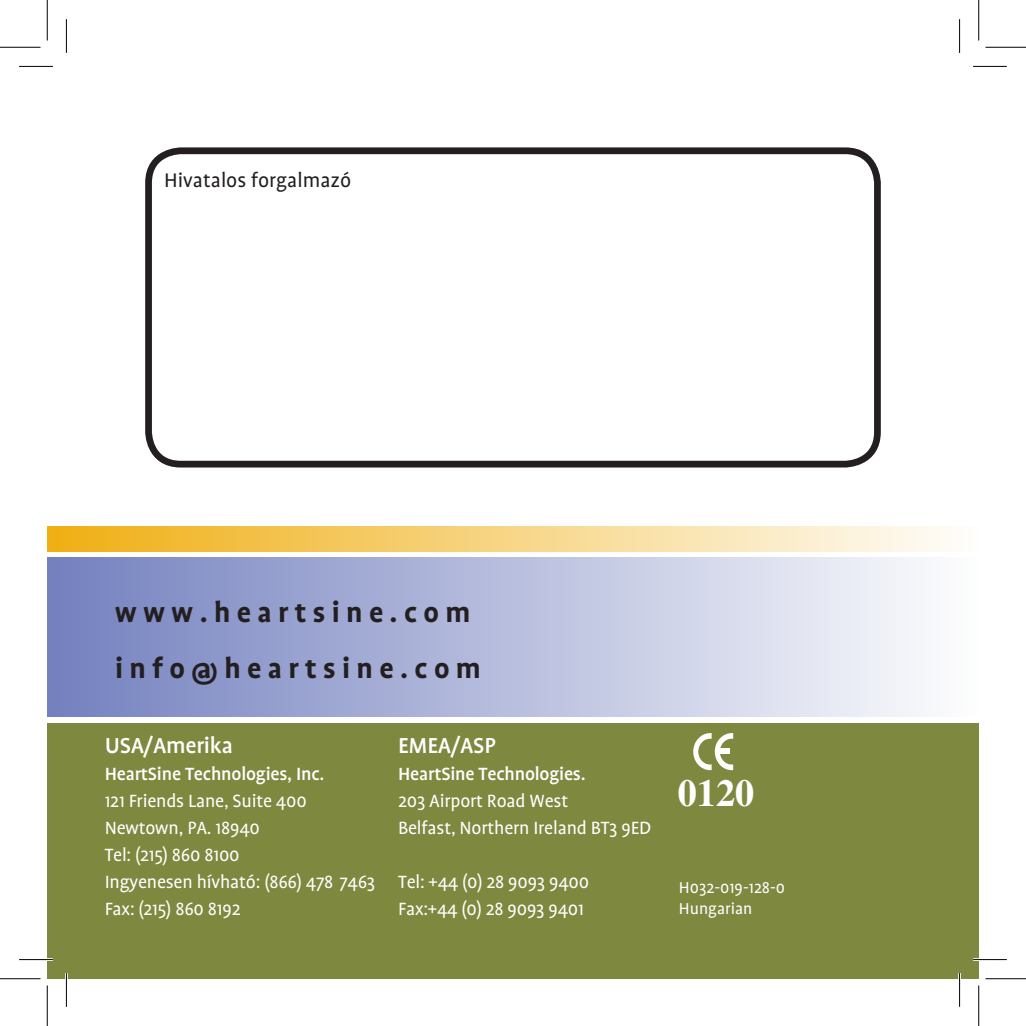
<style>
.page{position:relative;width:1026px;height:1026px;background:#fff}
.page>*{position:absolute;margin:0;border:0;box-sizing:border-box;transform-origin:0 0}
.t1{font:700 38.25px "Times";color:#fff}
.t2{font:700 31.5px/56.2px "Profile OT";letter-spacing:.2em;color:#231f20}
.t3{font:500 24.75px "Profile OT";letter-spacing:-.01em;color:#fff}
.t4{font:22.5px "Profile OT";color:#231f20}
.t5{font:20.25px/27px "Profile OT";letter-spacing:-.01em;color:#fff}
.t6{font:500 20.25px "Profile OT";letter-spacing:-.01em;color:#fff}
.t7{font:18px/20.9px "Profile OT";color:#fff}
</style>
<div class="page">
<div style="left:47px;top:557px;width:931px;height:160px;background:linear-gradient(to right,#7380bf,#fdfdfe)"></div>
<div style="left:47px;top:723px;width:931px;height:255px;background:#7e883e"></div>
<div style="left:47px;top:526px;width:931px;height:25px;background:linear-gradient(to right,#f0ae12,#fefefc)"></div>
<div style="left:145px;top:147px;width:736px;height:320px;border:7px solid #231f20;border-radius:32px"></div>
<svg style="left:693px;top:733px;width:40px;height:37px"></svg>
<div style="left:718px;top:748px;width:12px;height:6px;background:#fff"></div>
<hr style="left:19px;top:958px;width:34px;height:3px;background:#fff">
<hr style="left:973px;top:958px;width:34px;height:3px;background:#fff">
<hr style="left:65px;top:973px;width:3px;height:34px;background:#fff">
<hr style="left:958px;top:973px;width:3px;height:34px;background:#fff">
<hr style="left:19px;top:66px;width:34px;height:1px;background:#000">
<hr style="left:973px;top:66px;width:34px;height:1px;background:#000">
<hr style="left:19px;top:959px;width:34px;height:1px;background:#000">
<hr style="left:973px;top:959px;width:34px;height:1px;background:#000">
<hr style="left:66px;top:19px;width:1px;height:34px;background:#000">
<hr style="left:66px;top:973px;width:1px;height:34px;background:#000">
<hr style="left:959px;top:19px;width:1px;height:34px;background:#000">
<hr style="left:959px;top:973px;width:1px;height:34px;background:#000">
<hr style="left:0;top:47px;width:40px;height:1px;background:#000">
<hr style="left:985px;top:47px;width:41px;height:1px;background:#000">
<hr style="left:0;top:978px;width:40px;height:1px;background:#000">
<hr style="left:985px;top:978px;width:41px;height:1px;background:#000">
<hr style="left:47px;top:0;width:1px;height:40px;background:#000">
<hr style="left:47px;top:985px;width:1px;height:41px;background:#000">
<hr style="left:978px;top:0;width:1px;height:40px;background:#000">
<hr style="left:978px;top:985px;width:1px;height:41px;background:#000">
<p class="t4" style="left:164px;top:168px;width:189px">Hivatalos forgalmazó</p>
<h2 class="t2" style="left:115px;top:584px;width:367px">www.heartsine.com info@heartsine.com</h2>
<p class="t3" style="left:105px;top:731px;width:130px">USA/Amerika</p>
<p class="t6" style="left:105px;top:762px;width:221px">HeartSine Technologies, Inc.</p>
<p class="t5" style="left:105px;top:787px;width:272px">121 Friends Lane, Suite 400<br>Newtown, PA. 18940<br>Tel: (215) 860 8100<br>Ingyenesen hívható: (866) 478 7463<br>Fax: (215) 860 8192</p>
<p class="t3" style="left:398px;top:731px;width:99px">EMEA/ASP</p>
<p class="t6" style="left:398px;top:762px;width:189px">HeartSine Technologies.</p>
<p class="t5" style="left:398px;top:787px;width:255px">203 Airport Road West<br>Belfast, Northern Ireland BT3 9ED</p>
<p class="t5" style="left:398px;top:868px;width:193px">Tel: +44 (0) 28 9093 9400<br>Fax:+44 (0) 28 9093 9401</p>
<h1 class="t1" style="left:678px;top:756px;width:78px">0120</h1>
<p class="t7" style="left:679px;top:878px;width:108px">H032-019-128-0<br>Hungarian</p>
</div>
